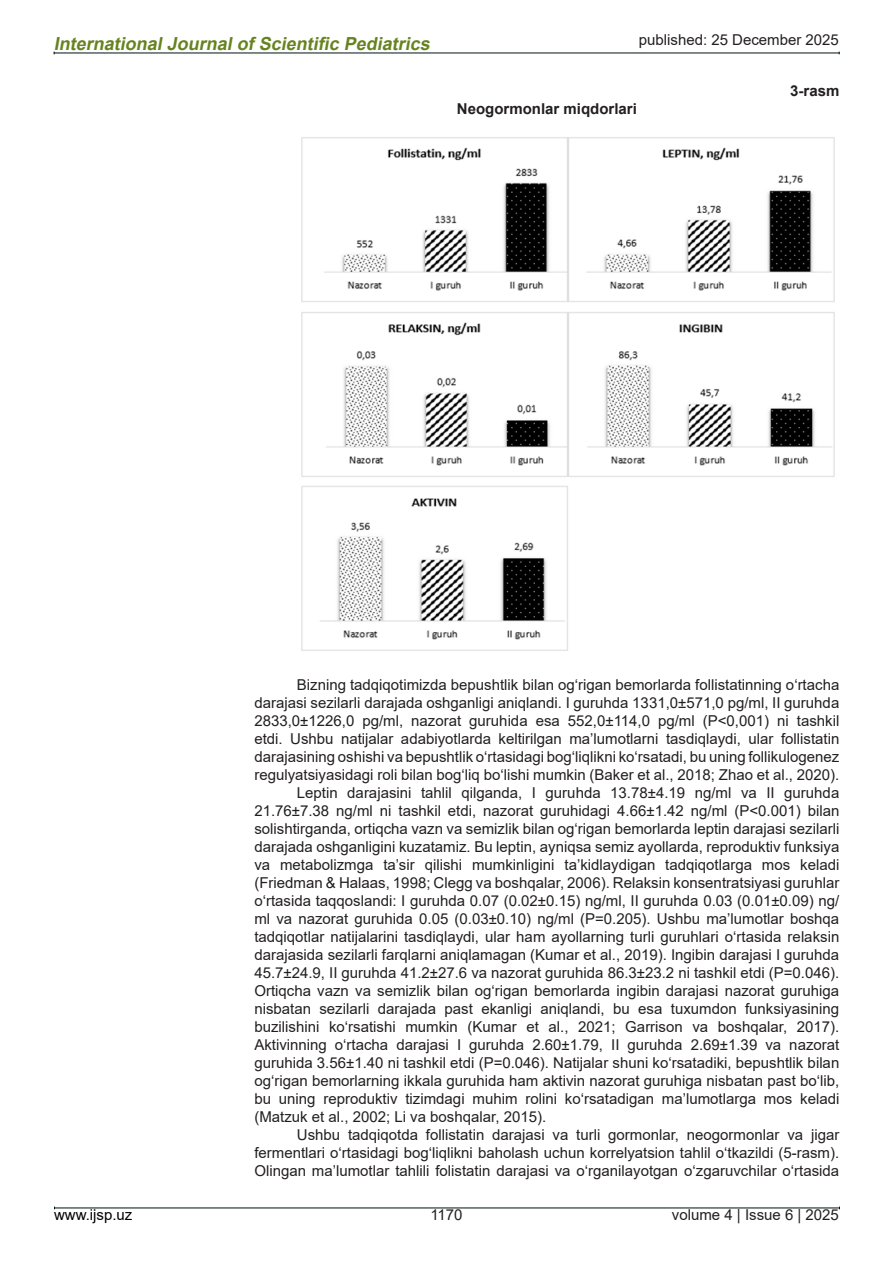
<style>
.page{position:relative;width:893px;height:1263px;background:#fff}
.page>*{position:absolute;margin:0;border:0;box-sizing:border-box;transform-origin:0 0}
.t1{font:italic 700 18px "Arial";color:#66831f}
.t2{font:15px/18px "Arial";color:#231f20;text-align:justify}
.t3{font:700 15px "Arial";color:#231f20}
.t4{font:15px "Arial";color:#000001}
</style>
<div class="page">
<hr style="left:55px;top:1208px;width:784px;height:1px;background:#001315">
<hr style="left:54px;top:53px;width:785px;height:1px;background:#001315">
<img style="left:301px;top:137px;width:534px;height:514px">
<p class="t1" style="left:54px;top:31px;width:382px">InternationalJournalofScientific Pediatrics</p>
<p class="t2" style="left:639px;top:31px;width:202px">published: 25 December 2025</p>
<p class="t3" style="left:790px;top:80px;width:51px">3-rasm</p>
<p class="t3" style="left:457px;top:98px;width:182px">Neogormonlar miqdorlari</p>
<p class="t2" style="left:254px;top:676px;width:586px;text-indent:43px">Bizning tadqiqotimizda bepushtlik bilan og‘rigan bemorlarda follistatinning o‘rtacha darajasi sezilarli darajada oshganligi aniqlandi. I guruhda 1331,0±571,0 pg/ml, II guruhda 2833,0±1226,0 pg/ml, nazorat guruhida esa 552,0±114,0 pg/ml (P&lt;0,001) ni tashkil etdi. Ushbu natijalar adabiyotlarda keltirilgan ma’lumotlarni tasdiqlaydi, ular follistatin darajasining oshishi va bepushtlik o‘rtasidagi bog‘liqlikni ko‘rsatadi, bu uning follikulogenez regulyatsiyasidagi roli bilan bog‘liq bo‘lishi mumkin (Baker et al., 2018; Zhao et al., 2020).</p>
<p class="t2" style="left:254px;top:784px;width:586px;text-indent:43px">Leptin darajasini tahlil qilganda, I guruhda 13.78±4.19 ng/ml va II guruhda 21.76±7.38 ng/ml ni tashkil etdi, nazorat guruhidagi 4.66±1.42 ng/ml (P&lt;0.001) bilan solishtirganda, ortiqcha vazn va semizlik bilan og‘rigan bemorlarda leptin darajasi sezilarli darajada oshganligini kuzatamiz. Bu leptin, ayniqsa semiz ayollarda, reproduktiv funksiya va metabolizmga ta’sir qilishi mumkinligini ta’kidlaydigan tadqiqotlarga mos keladi (Friedman &amp; Halaas, 1998; Clegg va boshqalar, 2006). Relaksin konsentratsiyasi guruhlar o‘rtasida taqqoslandi: I guruhda 0.07 (0.02±0.15) ng/ml, II guruhda 0.03 (0.01±0.09) ng/ ml va nazorat guruhida 0.05 (0.03±0.10) ng/ml (P=0.205). Ushbu ma’lumotlar boshqa tadqiqotlar natijalarini tasdiqlaydi, ular ham ayollarning turli guruhlari o‘rtasida relaksin darajasida sezilarli farqlarni aniqlamagan (Kumar et al., 2019). Ingibin darajasi I guruhda 45.7±24.9, II guruhda 41.2±27.6 va nazorat guruhida 86.3±23.2 ni tashkil etdi (P=0.046).<br>Ortiqcha vazn va semizlik bilan og‘rigan bemorlarda ingibin darajasi nazorat guruhiga nisbatan sezilarli darajada past ekanligi aniqlandi, bu esa tuxumdon funksiyasining buzilishini ko‘rsatishi mumkin (Kumar et al., 2021; Garrison va boshqalar, 2017).<br>Aktivinning o‘rtacha darajasi I guruhda 2.60±1.79, II guruhda 2.69±1.39 va nazorat guruhida 3.56±1.40 ni tashkil etdi (P=0.046). Natijalar shuni ko‘rsatadiki, bepushtlik bilan og‘rigan bemorlarning ikkala guruhida ham aktivin nazorat guruhiga nisbatan past bo‘lib, bu uning reproduktiv tizimdagi muhim rolini ko‘rsatadigan ma’lumotlarga mos keladi (Matzuk et al., 2002; Li va boshqalar, 2015).</p>
<p class="t2" style="left:254px;top:1126px;width:586px;text-indent:43px">Ushbu tadqiqotda follistatin darajasi va turli gormonlar, neogormonlar va jigar fermentlari o‘rtasidagi bog‘liqlikni baholash uchun korrelyatsion tahlil o‘tkazildi (5-rasm).<br>Olingan ma’lumotlar tahlili folistatin darajasi va o‘rganilayotgan o‘zgaruvchilar o‘rtasida</p>
<p class="t4" style="left:54px;top:1204px;width:80px">www.ijsp.uz</p>
<p class="t2" style="left:430px;top:1205px;width:34px">1170</p>
<p class="t2" style="left:672px;top:1205px;width:169px">volume 4 | Issue 6 | 2025</p>
</div>
